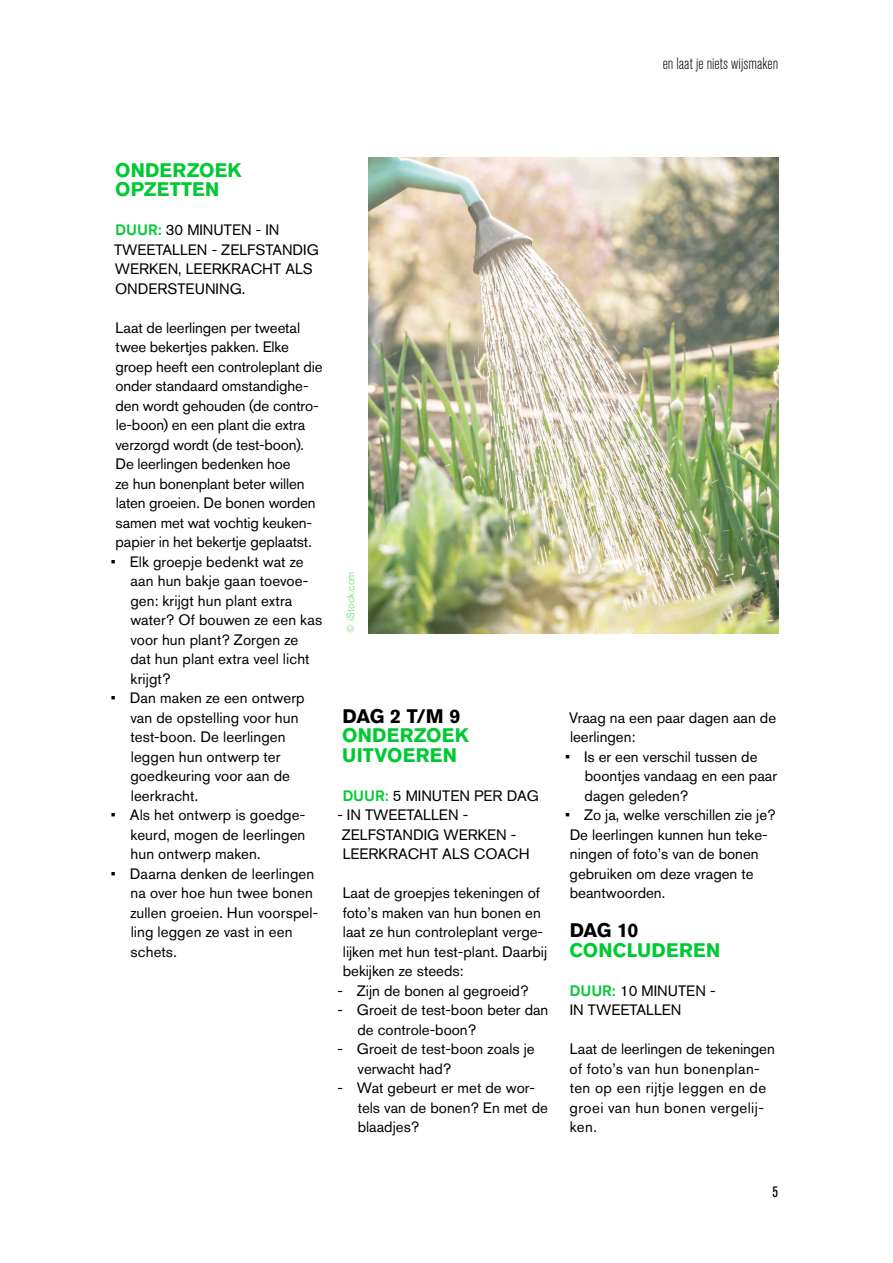
<style>
.page{position:relative;width:893px;height:1263px;background:#fff}
.page>*{position:absolute;margin:0;border:0;box-sizing:border-box;transform-origin:0 0}
.t1{font:700 19.5px/19.5px "Akzidenz Grotesk BQ";letter-spacing:.015em;color:#00c933}
.t2{font:700 19.5px "Akzidenz Grotesk BQ";letter-spacing:-.025em;color:#000}
.t3{font:300 condensed 16.5px "Akzidenz Grotesk BQ";letter-spacing:.005em;color:#000}
.t4{font:15px/19.5px "Akzidenz Grotesk BQ";color:#000}
.t5{font:15px/19.5px "Akzidenz Grotesk BQ";letter-spacing:.025em;color:#000}
.t6{font:condensed 15px "Akzidenz Grotesk BQ";color:#000}
.t7{font:10.5px "Akzidenz Grotesk BQ";color:#80e499}
.s1{font-weight:500;color:#00c933}
</style>
<div class="page">
<img style="left:369px;top:157px;width:409px;height:476px">
<p class="t3" style="left:663px;top:55px;width:117px">en laat je niets wijsmaken</p>
<h1 class="t1" style="left:115px;top:160px;width:128px">ONDERZOEK<br>OPZETTEN</h1>
<p class="t4" style="left:114px;top:220px;width:206px"><span class="s1">DUUR:</span> 30 MINUTEN - IN<br>TWEETALLEN - ZELFSTANDIG<br>WERKEN, LEERKRACHT ALS<br>ONDERSTEUNING.</p>
<p class="t4" style="left:115px;top:318px;width:209px">Laat de leerlingen per tweetal twee bekertjes pakken. Elke groep heeft een controleplant die onder standaard omstandighe&shy;den wordt gehouden (de contro&shy;le-boon) en een plant die extra verzorgd wordt (de test-boon).<br>De leerlingen bedenken hoe<br>ze hun bonenplant beter willen laten groeien. De bonen worden samen met wat vochtig keuken&shy;papier in het bekertje geplaatst.</p>
<p class="t4" style="left:130px;top:552px;width:193px;text-indent:-20px">• Elk groepje bedenkt wat ze aan hun bakje gaan toevoe&shy;gen: krijgt hun plant extra water? Of bouwen ze een kas voor hun plant? Zorgen ze dat hun plant extra veel licht krijgt?</p>
<p class="t4" style="left:130px;top:688px;width:176px;text-indent:-20px">• Dan maken ze een ontwerp van de opstelling voor hun test-boon. De leerlingen leggen hun ontwerp ter goedkeuring voor aan de leerkracht.</p>
<p class="t4" style="left:131px;top:805px;width:176px;text-align:justify;text-indent:-20px">• Als het ontwerp is goedge&shy;keurd, mogen de leerlingen hun ontwerp maken.</p>
<p class="t4" style="left:130px;top:864px;width:189px;text-indent:-20px">• Daarna denken de leerlingen na over hoe hun twee bonen zullen groeien. Hun voorspel&shy;ling leggen ze vast in een schets.</p>
<p class="t7" style="left:344px;top:633px;width:63px;rotate:-90deg">© iStock.com</p>
<h1 class="t2" style="left:343px;top:705px;width:119px">DAG 2 T/M 9</h1>
<h1 class="t1" style="left:342px;top:726px;width:128px">ONDERZOEK<br>UITVOEREN</h1>
<p class="t4" style="left:343px;top:786px;width:198px"><span class="s1">DUUR:</span> 5 MINUTEN PER DAG</p>
<p class="t4" style="left:337px;top:805px;width:194px">- IN TWEETALLEN -<br>ZELFSTANDIG WERKEN -<br>LEERKRACHT ALS COACH</p>
<p class="t4" style="left:343px;top:883px;width:206px">Laat de groepjes tekeningen of foto’s maken van hun bonen en laat ze hun controleplant verge&shy;lijken met hun test-plant. Daarbij bekijken ze steeds:</p>
<p class="t4" style="left:337px;top:981px;width:193px">- Zijn de bonen al gegroeid?</p>
<p class="t4" style="left:358px;top:1000px;width:192px;text-indent:-20px">- Groeit de test-boon beter dan de controle-boon?</p>
<p class="t4" style="left:357px;top:1039px;width:179px;text-indent:-20px">- Groeit de test-boon zoals je verwacht had?</p>
<p class="t4" style="left:358px;top:1078px;width:192px;text-indent:-20px">- Wat gebeurt er met de wor&shy;tels van de bonen? En met de blaadjes?</p>
<p class="t4" style="left:569px;top:708px;width:208px">Vraag na een paar dagen aan de leerlingen:</p>
<p class="t4" style="left:585px;top:747px;width:194px;text-indent:-20px">• Is er een verschil tussen de boontjes vandaag en een paar dagen geleden?</p>
<p class="t4" style="left:570px;top:805px;width:207px;text-indent:-5px">• Zo ja, welke verschillen zie je?<br>De leerlingen kunnen hun teke&shy;ningen of foto’s van de bonen gebruiken om deze vragen te beantwoorden.</p>
<h1 class="t2" style="left:570px;top:919px;width:70px">DAG 10</h1>
<h1 class="t1" style="left:569px;top:940px;width:152px">CONCLUDEREN</h1>
<p class="t4" style="left:570px;top:981px;width:147px"><span class="s1">DUUR:</span> 10 MINUTEN -<br>IN TWEETALLEN</p>
<p class="t5" style="left:570px;top:1039px;width:207px">Laat de leerlingen de tekeningen of foto’s van hun bonenplan&shy;ten op een rijtje leggen en de groei van hun bonen vergelij&shy;ken.</p>
<p class="t6" style="left:772px;top:1183px;width:7px">5</p>
</div>
